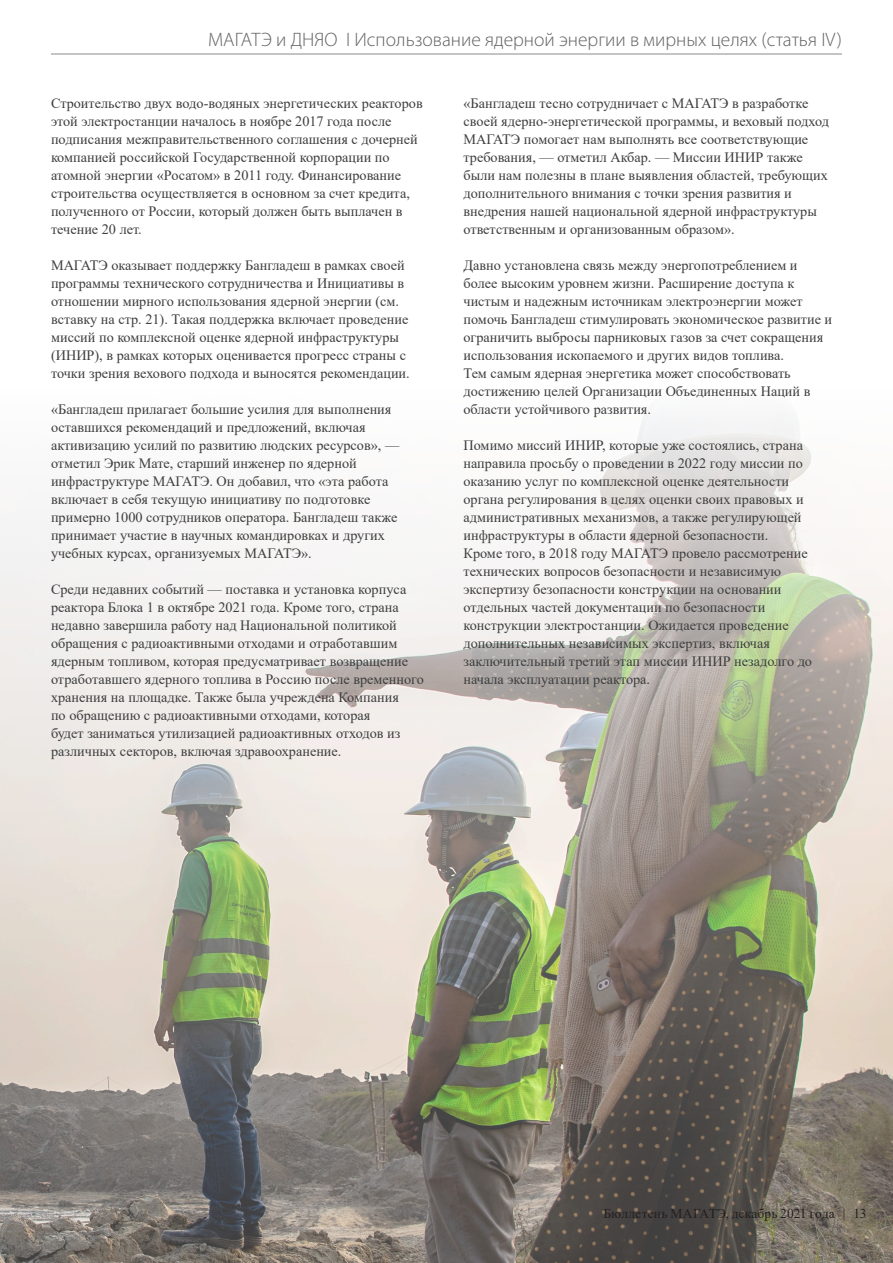
<style>
.page{position:relative;width:893px;height:1263px;background:#fff}
.page>*{position:absolute;margin:0;border:0;box-sizing:border-box;transform-origin:0 0}
.t1{font:300 19.5px "Myriad Pro";color:#636366}
.Body_Text{font:14.25px/18px "Times New Roman";color:#3e3e3f}
.t2{font:13.5px "Times New Roman";letter-spacing:.005em;color:#231f20}
</style>
<div class="page">
<img style="left:0;top:417px;width:893px;height:846px">
<hr style="left:51px;top:54px;width:791px;height:1px;background:#636366">
<h1 class="t1" style="left:208px;top:29px;width:635px">МАГАТЭ и ДНЯО Ι Использование ядерной энергии в мирных целях (статья IV)</h1>
<p class="Body_Text" style="left:51px;top:94px;width:373px">Строительство двух водо-водяных энергетических реакторов этой электростанции началось в ноябре 2017 года после подписания межправительственного соглашения с дочерней компанией российской Государственной корпорации по атомной энергии «Росатом» в 2011 году. Финансирование строительства осуществляется в основном за счет кредита, полученного от России, который должен быть выплачен в течение 20 лет.</p>
<p class="Body_Text" style="left:51px;top:256px;width:360px">МАГАТЭ оказывает поддержку Бангладеш в рамках своей программы технического сотрудничества и Инициативы в отношении мирного использования ядерной энергии (см. вставку на стр. 21). Такая поддержка включает проведение миссий по комплексной оценке ядерной инфраструктуры (ИНИР), в рамках которых оценивается прогресс страны с точки зрения вехового подхода и выносятся рекомендации.</p>
<p class="Body_Text" style="left:51px;top:400px;width:350px">«Бангладеш прилагает большие усилия для выполнения оставшихся рекомендаций и предложений, включая активизацию усилий по развитию людских ресурсов», — отметил Эрик Мате, старший инженер по ядерной инфраструктуре МАГАТЭ. Он добавил, что «эта работа включает в себя текущую инициативу по подготовке примерно 1000 сотрудников оператора. Бангладеш также принимает участие в научных командировках и других учебных курсах, организуемых МАГАТЭ».</p>
<p class="Body_Text" style="left:51px;top:580px;width:374px">Среди недавних событий — поставка и установка корпуса реактора Блока 1 в октябре 2021 года. Кроме того, страна недавно завершила работу над Национальной политикой обращения с радиоактивными отходами и отработавшим ядерным топливом, которая предусматривает возвращение отработавшего ядерного топлива в Россию после временного хранения на площадке. Также была учреждена Компания<br>по обращению с радиоактивными отходами, которая<br>будет заниматься утилизацией радиоактивных отходов из различных секторов, включая здравоохранение.</p>
<p class="Body_Text" style="left:463px;top:94px;width:367px">«Бангладеш тесно сотрудничает с МАГАТЭ в разработке своей ядерно-энергетической программы, и веховый подход МАГАТЭ помогает нам выполнять все соответствующие требования, — отметил Акбар. — Миссии ИНИР также были нам полезны в плане выявления областей, требующих дополнительного внимания с точки зрения развития и внедрения нашей национальной ядерной инфраструктуры ответственным и организованным образом».</p>
<p class="Body_Text" style="left:463px;top:256px;width:370px">Давно установлена связь между энергопотреблением и более высоким уровнем жизни. Расширение доступа к чистым и надежным источникам электроэнергии может помочь Бангладеш стимулировать экономическое развитие и ограничить выбросы парниковых газов за счет сокращения использования ископаемого и других видов топлива.<br>Тем самым ядерная энергетика может способствовать достижению целей Организации Объединенных Наций в области устойчивого развития.</p>
<p class="Body_Text" style="left:463px;top:436px;width:350px">Помимо миссий ИНИР, которые уже состоялись, страна направила просьбу о проведении в 2022 году миссии по оказанию услуг по комплексной оценке деятельности органа регулирования в целях оценки своих правовых и административных механизмов, а также регулирующей инфраструктуры в области ядерной безопасности.<br>Кроме того, в 2018 году МАГАТЭ провело рассмотрение технических вопросов безопасности и независимую экспертизу безопасности конструкции на основании отдельных частей документации по безопасности конструкции электростанции. Ожидается проведение дополнительных независимых экспертиз, включая заключительный третий этап миссии ИНИР незадолго до начала эксплуатации реактора.</p>
<p class="t2" style="left:603px;top:1204px;width:265px">Бюллетень МАГАТЭ, декабрь 2021 года | 13</p>
</div>
